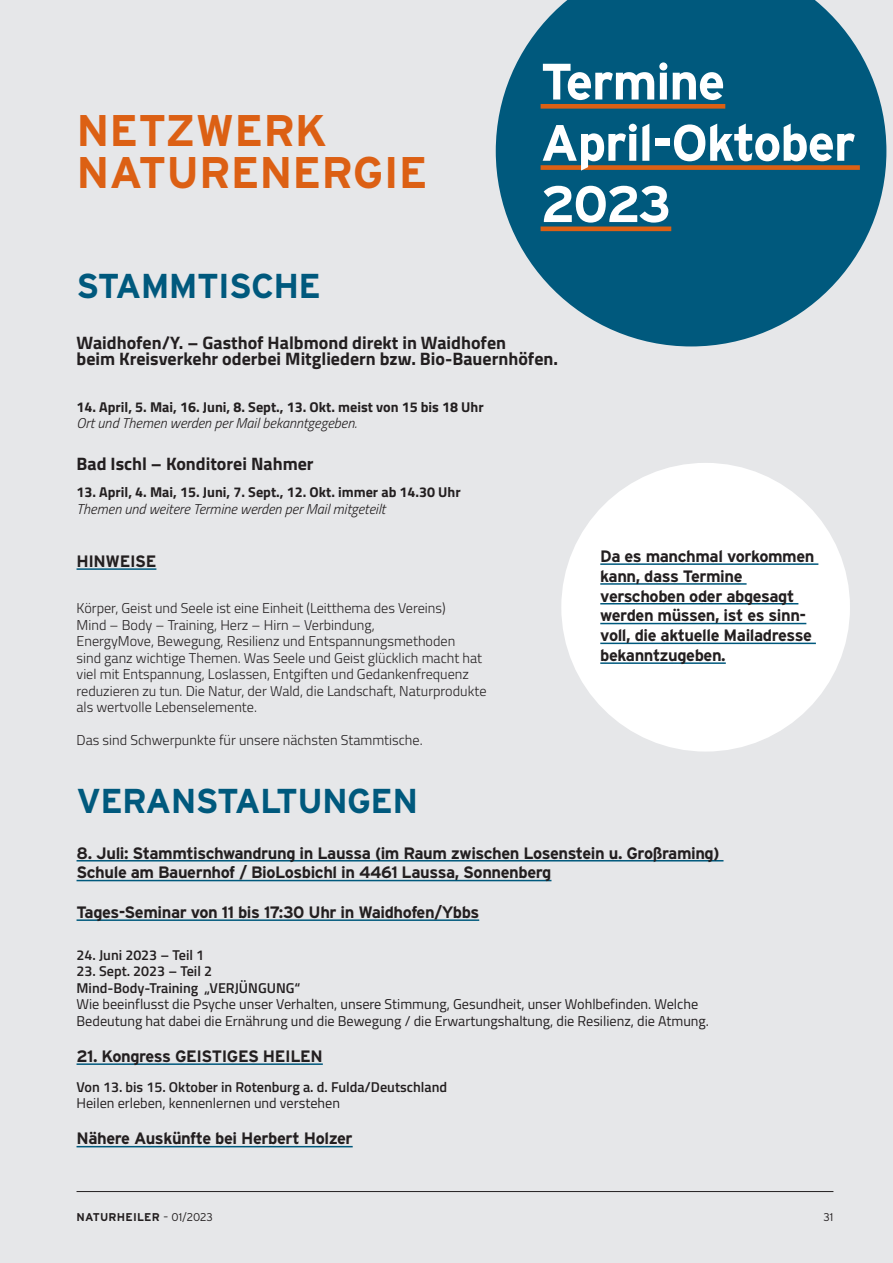
<style>
.page{position:relative;width:893px;height:1263px;background:#e6e7e9}
.page>*{position:absolute;margin:0;border:0;box-sizing:border-box;transform-origin:0 0}
.Teaser_Natur_orange{font:700 51px "Interstate";letter-spacing:-.025em;color:#fff}
.Haupt_Ü_Natur{font:700 44.25px/42px "Interstate";color:#dc6014}
.Sub_Ü_Natur{font:700 34.5px "Interstate";letter-spacing:-.02em;color:#00597d}
.Zwischenüberschrift{font:700 18px/16.5px "Titillium";color:#231f20}
.Teaser_Natur_blau{font:700 16.5px/19.8px "Interstate";letter-spacing:-.025em;color:#231f20}
.Fließtext_Natur{font:300 14.25px/16.5px "Titillium";color:#231f20}
.Zwischenüberschrift-2{font:14.25px/16.5px "Titillium";color:#231f20}
.Zwischenüberschrift-3{font:700 14.25px "Titillium";color:#231f20}
.Fließtext_Natur-2{font:italic 300 14.25px "Titillium";color:#231f20}
.Zwischenüberschrift-4{font:600 14.25px "Titillium";color:#231f20}
.t1{font:700 11.25px "Interstate";letter-spacing:.02em;color:#231f20}
.t2{font:300 11.25px "Interstate";color:#231f20}
.s1{font-weight:600}
.s2{font-weight:300}
</style>
<div class="page">
<hr style="left:77px;top:568px;width:79px;height:2px;background:#00597d">
<hr style="left:77px;top:860px;width:646px;height:1px;background:#00597d">
<hr style="left:77px;top:880px;width:474px;height:1px;background:#00597d">
<hr style="left:77px;top:919px;width:402px;height:2px;background:#00597d">
<hr style="left:77px;top:1063px;width:246px;height:2px;background:#00597d">
<hr style="left:77px;top:1146px;width:276px;height:1px;background:#00597d">
<div style="left:561px;top:463px;width:289px;height:288px;background:#fff;border-radius:50%"></div>
<hr style="left:600px;top:563px;width:218px;height:2px;background:#00597d">
<hr style="left:600px;top:583px;width:147px;height:2px;background:#00597d">
<hr style="left:600px;top:603px;width:198px;height:1px;background:#00597d">
<hr style="left:600px;top:623px;width:206px;height:1px;background:#00597d">
<hr style="left:600px;top:643px;width:216px;height:1px;background:#00597d">
<hr style="left:600px;top:662px;width:126px;height:2px;background:#00597d">
<svg style="left:496px;top:0;width:390px;height:346px;fill:#00597d"></svg>
<div style="left:541px;top:104px;width:184px;height:5px;background:#dc6014"></div>
<div style="left:541px;top:165px;width:319px;height:5px;background:#dc6014"></div>
<div style="left:541px;top:226px;width:130px;height:5px;background:#dc6014"></div>
<hr style="left:77px;top:1191px;width:756px;height:1px;background:#231f20">
<p class="Haupt_Ü_Natur" style="left:77px;top:109px;width:353px">NETZWERK<br>NATURENERGIE</p>
<p class="Teaser_Natur_orange" style="left:541px;top:53px;width:186px">Termine</p>
<p class="Teaser_Natur_orange" style="left:541px;top:114px;width:317px">April-Oktober</p>
<p class="Teaser_Natur_orange" style="left:541px;top:176px;width:132px">2023</p>
<p class="Sub_Ü_Natur" style="left:77px;top:267px;width:246px">STAMMTISCHE</p>
<p class="Zwischenüberschrift" style="left:77px;top:333px;width:483px">Waidhofen/Y. – Gasthof Halbmond direkt in Waidhofen<br>beim Kreisverkehr oderbei Mitgliedern bzw. Bio-Bauernhöfen.</p>
<p class="Zwischenüberschrift-3" style="left:77px;top:396px;width:409px">14. April, 5. Mai, 16. Juni, 8. Sept., 13. Okt. meist von 15 bis 18 Uhr</p>
<p class="Fließtext_Natur-2" style="left:77px;top:413px;width:282px">Ort und Themen werden per Mail bekanntgegeben.</p>
<p class="Zwischenüberschrift" style="left:77px;top:454px;width:239px">Bad Ischl – Konditorei Nahmer</p>
<p class="Zwischenüberschrift-3" style="left:77px;top:481px;width:386px">13. April, 4. Mai, 15. Juni, 7. Sept., 12. Okt. immer ab 14.30 Uhr</p>
<p class="Fließtext_Natur-2" style="left:77px;top:498px;width:310px">Themen und weitere Termine werden per Mail mitgeteilt</p>
<p class="Teaser_Natur_blau" style="left:77px;top:551px;width:81px">HINWEISE</p>
<p class="Fließtext_Natur" style="left:77px;top:599px;width:371px">Körper, Geist und Seele ist eine Einheit (Leitthema des Vereins)</p>
<p class="Fließtext_Natur" style="left:77px;top:616px;width:411px">Mind – Body – Training, Herz – Hirn – Verbindung,<br>EnergyMove, Bewegung, Resilienz und Entspannungsmethoden<br>sind ganz wichtige Themen. Was Seele und Geist glücklich macht hat viel mit Entspannung, Loslassen, Entgiften und Gedankenfrequenz reduzieren zu tun. Die Natur, der Wald, die Landschaft, Naturprodukte als wertvolle Lebenselemente.</p>
<p class="Fließtext_Natur" style="left:77px;top:731px;width:348px">Das sind Schwerpunkte für unsere nächsten Stammtische.</p>
<p class="Teaser_Natur_blau" style="left:600px;top:546px;width:216px">Da es manchmal vorkommen kann, dass Termine verschoben oder abgesagt werden müssen, ist es sinn&shy;voll, die aktuelle Mailadresse bekanntzugeben.</p>
<p class="Sub_Ü_Natur" style="left:77px;top:782px;width:343px">VERANSTALTUNGEN</p>
<p class="Teaser_Natur_blau" style="left:77px;top:843px;width:644px">8. Juli: Stammtischwandrung in Laussa (im Raum zwischen Losenstein u. Großraming)<br>Schule am Bauernhof / BioLosbichl in 4461 Laussa, Sonnenberg</p>
<p class="Teaser_Natur_blau" style="left:77px;top:902px;width:404px">Tages-Seminar von 11 bis 17:30 Uhr in Waidhofen/Ybbs</p>
<p class="Zwischenüberschrift-4" style="left:77px;top:944px;width:129px">24. Juni 2023 – Teil 1</p>
<p class="Zwischenüberschrift-4" style="left:77px;top:960px;width:137px">23. Sept. 2023 – Teil 2</p>
<p class="Zwischenüberschrift-2" style="left:77px;top:979px;width:634px"><span class="s1">Mind-Body-Training „VERJÜNGUNG“<br></span>Wie beeinflusst die Psyche unser Verhalten, unsere Stimmung, Gesundheit, unser Wohlbefinden. Welche<br>Bedeutung hat dabei die Ernährung und die Bewegung / die Erwartungshaltung, die Resilienz, die Atmung.</p>
<p class="Teaser_Natur_blau" style="left:77px;top:1046px;width:248px">21. Kongress GEISTIGES HEILEN</p>
<p class="Zwischenüberschrift-4" style="left:77px;top:1076px;width:372px">Von 13. bis 15. Oktober in Rotenburg a. d. Fulda/Deutschland</p>
<p class="Zwischenüberschrift-2" style="left:77px;top:1094px;width:265px">Heilen erleben, kennenlernen und verstehen</p>
<p class="Teaser_Natur_blau" style="left:77px;top:1129px;width:278px">Nähere Auskünfte bei Herbert Holzer</p>
<p class="t1" style="left:77px;top:1211px;width:138px">NATURHEILER <span class="s2">– 01/2023</span></p>
<p class="t2" style="left:824px;top:1211px;width:11px">31</p>
</div>
